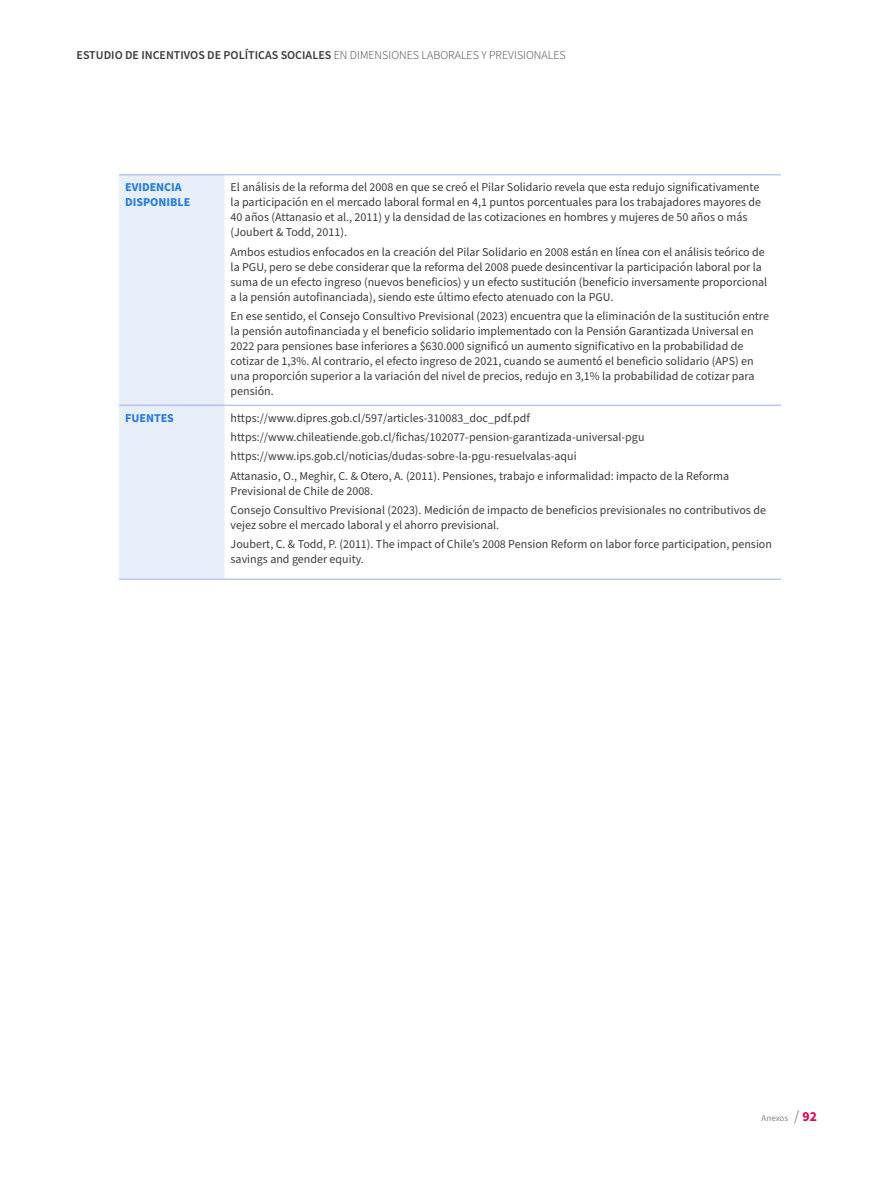
<style>
.page{position:relative;width:893px;height:1187px;background:#fff}
.page>*{position:absolute;margin:0;border:0;box-sizing:border-box;transform-origin:0 0}
.Textos_tabla1{font:12px/15px "Source Sans Pro";color:#3c3c3b}
.t1{font:600 12px "Source Sans Pro";color:#3c3c3b}
.parrafo_lateral_izq{font:700 12px/15px "Source Sans Pro";color:#247de1}
.t2{font:9px "Source Sans Pro";color:#878787}
.s1{font-weight:300}
.s2{font-size:15px}
.s3{font-weight:700;font-size:13.5px;color:#db0355}
</style>
<div class="page">
<div style="left:119px;top:175px;width:106px;height:403px;background:#e9effa"></div>
<hr style="left:119px;top:174px;width:106px;height:1px;background:#96b1ea">
<hr style="left:225px;top:174px;width:556px;height:1px;background:#96b1ea">
<hr style="left:119px;top:405px;width:106px;height:1px;background:#96b1ea">
<hr style="left:225px;top:405px;width:556px;height:1px;background:#96b1ea">
<hr style="left:119px;top:578px;width:106px;height:1px;background:#96b1ea">
<hr style="left:225px;top:578px;width:556px;height:1px;background:#96b1ea">
<p class="t1" style="left:77px;top:47px;width:491px">ESTUDIO DE INCENTIVOS DE POLÍTICAS SOCIALES <span class="s1">EN DIMENSIONES LABORALES Y PREVISIONALES</span></p>
<p class="parrafo_lateral_izq" style="left:125px;top:180px;width:67px">EVIDENCIA<br>DISPONIBLE</p>
<p class="Textos_tabla1" style="left:231px;top:180px;width:532px">El análisis de la reforma del 2008 en que se creó el Pilar Solidario revela que esta redujo significativamente la participación en el mercado laboral formal en 4,1 puntos porcentuales para los trabajadores mayores de 40 años (Attanasio et al., 2011) y la densidad de las cotizaciones en hombres y mujeres de 50 años o más (Joubert &amp; Todd, 2011).</p>
<p class="Textos_tabla1" style="left:231px;top:244px;width:538px">Ambos estudios enfocados en la creación del Pilar Solidario en 2008 están en línea con el análisis teórico de la PGU, pero se debe considerar que la reforma del 2008 puede desincentivar la participación laboral por la suma de un efecto ingreso (nuevos beneficios) y un efecto sustitución (beneficio inversamente proporcional a la pensión autofinanciada), siendo este último efecto atenuado con la PGU.</p>
<p class="Textos_tabla1" style="left:231px;top:309px;width:540px">En ese sentido, el Consejo Consultivo Previsional (2023) encuentra que la eliminación de la sustitución entre la pensión autofinanciada y el beneficio solidario implementado con la Pensión Garantizada Universal en 2022 para pensiones base inferiores a $630.000 significó un aumento significativo en la probabilidad de cotizar de 1,3%. Al contrario, el efecto ingreso de 2021, cuando se aumentó el beneficio solidario (APS) en una proporción superior a la variación del nivel de precios, redujo en 3,1% la probabilidad de cotizar para pensión.</p>
<p class="parrafo_lateral_izq" style="left:125px;top:410px;width:50px">FUENTES</p>
<p class="Textos_tabla1" style="left:231px;top:410px;width:301px">https://www.dipres.gob.cl/597/articles-310083_doc_pdf.pdf</p>
<p class="Textos_tabla1" style="left:231px;top:430px;width:415px">https://www.chileatiende.gob.cl/fichas/102077-pension-garantizada-universal-pgu</p>
<p class="Textos_tabla1" style="left:231px;top:449px;width:348px">https://www.ips.gob.cl/noticias/dudas-sobre-la-pgu-resuelvalas-aqui</p>
<p class="Textos_tabla1" style="left:231px;top:468px;width:500px">Attanasio, O., Meghir, C. &amp; Otero, A. (2011). Pensiones, trabajo e informalidad: impacto de la Reforma<br>Previsional de Chile de 2008.</p>
<p class="Textos_tabla1" style="left:231px;top:502px;width:537px">Consejo Consultivo Previsional (2023). Medición de impacto de beneficios previsionales no contributivos de vejez sobre el mercado laboral y el ahorro previsional.</p>
<p class="Textos_tabla1" style="left:231px;top:537px;width:543px">Joubert, C. &amp; Todd, P. (2011). The impact of Chile’s 2008 Pension Reform on labor force participation, pension savings and gender equity.</p>
<p class="t2" style="left:761px;top:1111px;width:57px">Anexos <span class="s2">/</span> <span class="s3">92</span></p>
</div>
